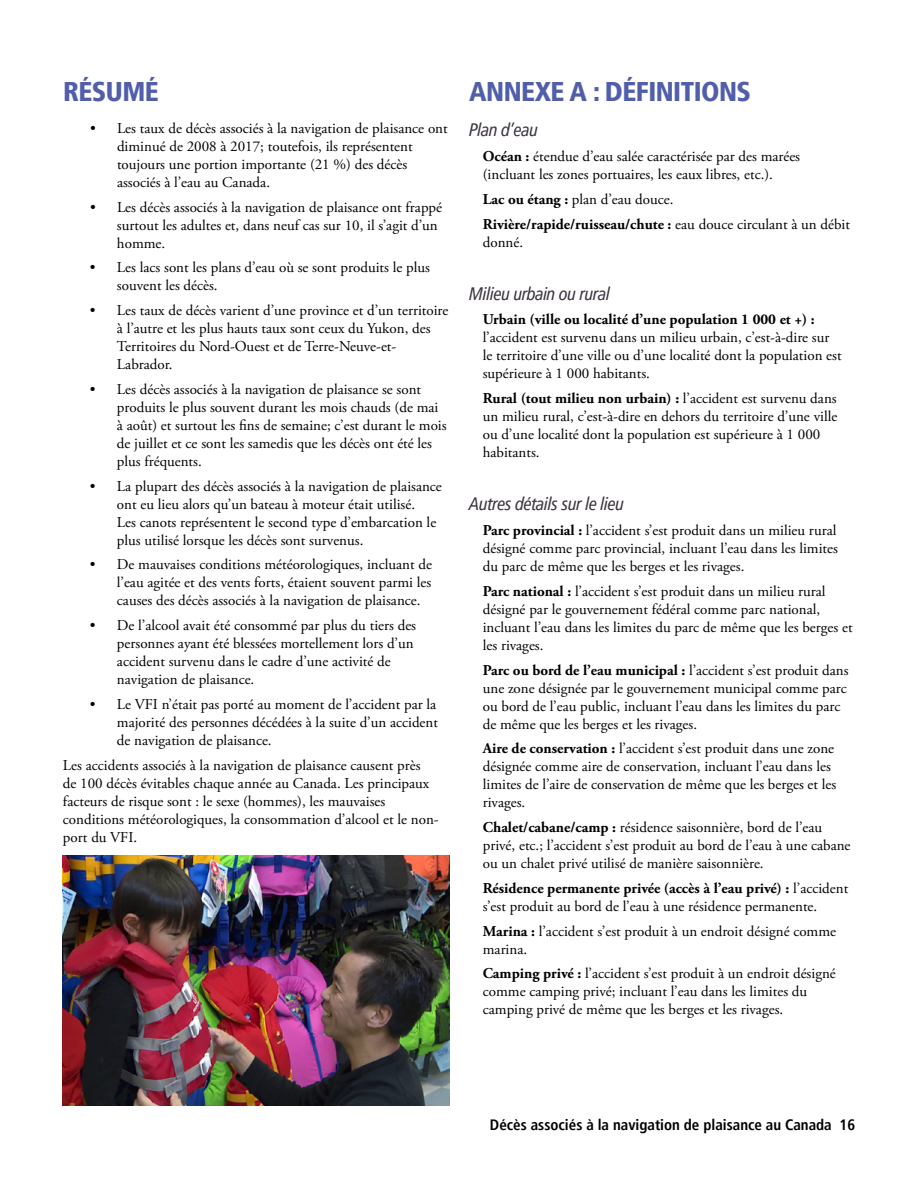
<style>
.page{position:relative;width:918px;height:1188px;background:#fff}
.page>*{position:absolute;margin:0;border:0;box-sizing:border-box;transform-origin:0 0}
.t1{font:900 condensed 27px "Frutiger LT Pro";letter-spacing:-.02em;color:#515eaa}
.t2{font:italic condensed 18px "Frutiger LT Pro";letter-spacing:-.02em;color:#3e3541}
.t3{font:15px/18px "Adobe Garamond Pro";color:#000}
.t4{font:700 15px/24.8px "Adobe Garamond Pro";color:#000}
.t5{font:700 condensed 15px "Frutiger LT Pro";color:#000}
.s1{font-weight:700}
.s2{font-weight:400}
</style>
<div class="page">
<img style="left:63px;top:855px;width:386px;height:251px">
<h1 class="t1" style="left:63px;top:76px;width:97px">RÉSUMÉ</h1>
<p class="t3" style="left:117px;top:120px;width:332px;text-indent:-27px">• Les taux de décès associés à la navigation de plaisance ont diminué de 2008 à 2017; toutefois, ils représentent toujours une portion importante (21 %) des décès associés à l’eau au Canada.</p>
<p class="t3" style="left:117px;top:198px;width:327px;text-indent:-27px">• Les décès associés à la navigation de plaisance ont frappé surtout les adultes et, dans neuf cas sur 10, il s’agit d’un homme.</p>
<p class="t3" style="left:117px;top:259px;width:315px;text-indent:-27px">• Les lacs sont les plans d’eau où se sont produits le plus souvent les décès.</p>
<p class="t3" style="left:117px;top:302px;width:333px;text-indent:-27px">• Les taux de décès varient d’une province et d’un territoire à l’autre et les plus hauts taux sont ceux du Yukon, des Territoires du Nord-Ouest et de Terre-Neuve-et-Labrador.</p>
<p class="t3" style="left:117px;top:381px;width:331px;text-indent:-27px">• Les décès associés à la navigation de plaisance se sont produits le plus souvent durant les mois chauds (de mai à août) et surtout les fins de semaine; c’est durant le mois de juillet et ce sont les samedis que les décès ont été les plus fréquents.</p>
<p class="t3" style="left:117px;top:477px;width:326px;text-indent:-27px">• La plupart des décès associés à la navigation de plaisance ont eu lieu alors qu’un bateau à moteur était utilisé.<br>Les canots représentent le second type d’embarcation le plus utilisé lorsque les décès sont survenus.</p>
<p class="t3" style="left:117px;top:556px;width:317px;text-align:justify;text-indent:-27px">• De mauvaises conditions météorologiques, incluant de l’eau agitée et des vents forts, étaient souvent parmi les causes des décès associés à la navigation de plaisance.</p>
<p class="t3" style="left:117px;top:617px;width:301px;text-indent:-27px">• De l’alcool avait été consommé par plus du tiers des personnes ayant été blessées mortellement lors d’un accident survenu dans le cadre d’une activité de navigation de plaisance.</p>
<p class="t3" style="left:117px;top:696px;width:323px;text-align:justify;text-indent:-27px">• Le VFI n’était pas porté au moment de l’accident par la majorité des personnes décédées à la suite d’un accident de navigation de plaisance.</p>
<p class="t3" style="left:63px;top:756px;width:377px">Les accidents associés à la navigation de plaisance causent près<br>de 100 décès évitables chaque année au Canada. Les principaux facteurs de risque sont : le sexe (hommes), les mauvaises conditions météorologiques, la consommation d’alcool et le non&shy;port du VFI.</p>
<h1 class="t1" style="left:469px;top:76px;width:283px">ANNEXE A : DÉFINITIONS</h1>
<p class="t2" style="left:469px;top:120px;width:70px">Plan d’eau</p>
<p class="t3" style="left:483px;top:148px;width:319px"><span class="s1">Océan :</span> étendue d’eau salée caractérisée par des marées (incluant les zones portuaires, les eaux libres, etc.).</p>
<p class="t4" style="left:483px;top:187px;width:369px">Lac ou étang : <span class="s2">plan d’eau douce.<br></span>Rivière/rapide/ruisseau/chute : <span class="s2">eau douce circulant à un débit</span></p>
<p class="t3" style="left:483px;top:233px;width:42px">donné.</p>
<p class="t2" style="left:469px;top:283px;width:142px">Milieu urbain ou rural</p>
<p class="t4" style="left:483px;top:308px;width:334px">Urbain (ville ou localité d’une population 1 000 et +) :</p>
<p class="t3" style="left:483px;top:329px;width:360px">l’accident est survenu dans un milieu urbain, c’est-à-dire sur le territoire d’une ville ou d’une localité dont la population est supérieure à 1 000 habitants.</p>
<p class="t3" style="left:483px;top:390px;width:356px"><span class="s1">Rural (tout milieu non urbain) :</span> l’accident est survenu dans un milieu rural, c’est-à-dire en dehors du territoire d’une ville ou d’une localité dont la population est supérieure à 1 000 habitants.</p>
<p class="t2" style="left:469px;top:494px;width:156px">Autres détails sur le lieu</p>
<p class="t3" style="left:483px;top:522px;width:357px;text-align:justify"><span class="s1">Parc provincial :</span> l’accident s’est produit dans un milieu rural désigné comme parc provincial, incluant l’eau dans les limites du parc de même que les berges et les rivages.</p>
<p class="t3" style="left:483px;top:583px;width:371px"><span class="s1">Parc national :</span> l’accident s’est produit dans un milieu rural désigné par le gouvernement fédéral comme parc national, incluant l’eau dans les limites du parc de même que les berges et les rivages.</p>
<p class="t3" style="left:483px;top:661px;width:367px"><span class="s1">Parc ou bord de l’eau municipal :</span> l’accident s’est produit dans une zone désignée par le gouvernement municipal comme parc ou bord de l’eau public, incluant l’eau dans les limites du parc de même que les berges et les rivages.</p>
<p class="t3" style="left:483px;top:740px;width:355px"><span class="s1">Aire de conservation :</span> l’accident s’est produit dans une zone désignée comme aire de conservation, incluant l’eau dans les limites de l’aire de conservation de même que les berges et les rivages.</p>
<p class="t3" style="left:483px;top:819px;width:369px"><span class="s1">Chalet/cabane/camp :</span> résidence saisonnière, bord de l’eau privé, etc.; l’accident s’est produit au bord de l’eau à une cabane ou un chalet privé utilisé de manière saisonnière.</p>
<p class="t3" style="left:483px;top:880px;width:367px"><span class="s1">Résidence permanente privée (accès à l’eau privé) :</span> l’accident s’est produit au bord de l’eau à une résidence permanente.</p>
<p class="t3" style="left:483px;top:922px;width:355px"><span class="s1">Marina :</span> l’accident s’est produit à un endroit désigné comme marina.</p>
<p class="t3" style="left:483px;top:965px;width:355px"><span class="s1">Camping privé :</span> l’accident s’est produit à un endroit désigné comme camping privé; incluant l’eau dans les limites du camping privé de même que les berges et les rivages.</p>
<p class="t5" style="left:490px;top:1115px;width:367px">Décès associés à la navigation de plaisance au Canada 16</p>
</div>
